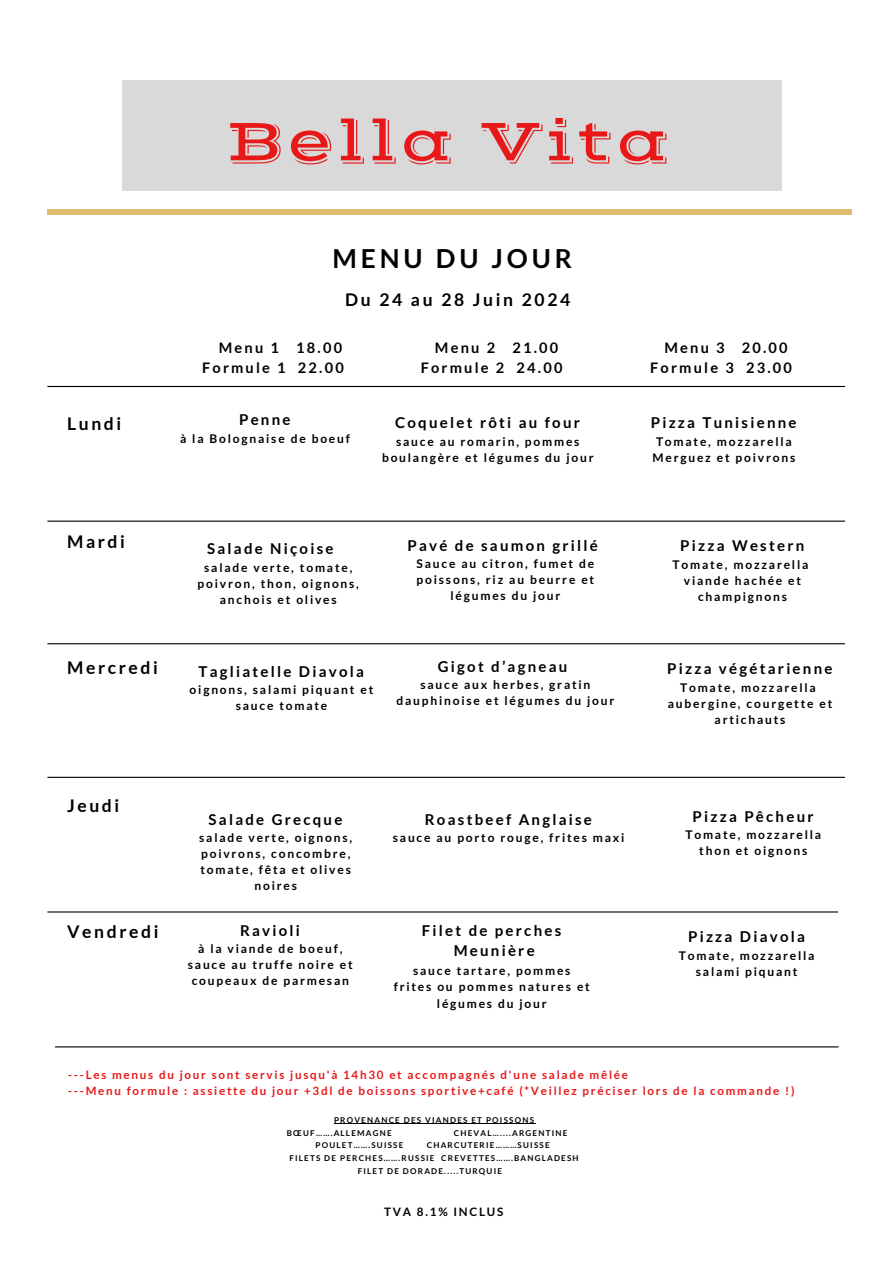
<style>
.page{position:relative;width:894px;height:1264px;background:#fff}
.page>*{position:absolute;margin:0;border:0;box-sizing:border-box;transform-origin:0 0}
.t1{font:61.35px "Vast Shadow";letter-spacing:.05em;color:#e81818}
.t2{font:700 26.25px "Lato";letter-spacing:.15em;color:#000}
.t3{font:700 17.55px "Lato";letter-spacing:.15em;color:#000}
.t4{font:700 15px/20.4px "Lato";letter-spacing:.15em;color:#000;text-align:center}
.t5{font:700 14.55px/19.8px "Lato";letter-spacing:.15em;color:#000;text-align:right}
.t6{font:700 12px/16px "Lato";letter-spacing:.15em;color:#000;text-align:center}
.t7{font:700 11.7px "Lato";letter-spacing:.15em;color:#000}
.t8{font:700 11.55px/15.5px "Lato";letter-spacing:.15em;color:#e81818}
.t9{font:700 8.1px "Lato";letter-spacing:.15em;color:#000}
</style>
<div class="page">
<hr style="left:48px;top:386px;width:796px;height:1px;background:#000">
<hr style="left:48px;top:520px;width:796px;height:1px;background:#000">
<hr style="left:48px;top:643px;width:796px;height:1px;background:#000">
<hr style="left:48px;top:776px;width:796px;height:2px;background:#000">
<hr style="left:48px;top:911px;width:789px;height:1px;background:#000">
<hr style="left:55px;top:1046px;width:783px;height:1px;background:#000">
<div style="left:122px;top:80px;width:659px;height:110px;background:#d9d9d9"></div>
<hr style="left:47px;top:210px;width:804px;height:4px;background:#dfbb6e">
<hr style="left:334px;top:1123px;width:201px;height:1px;background:#000">
<h6 class="t1" style="left:226px;top:104px;width:445px">Bella Vita</h6>
<p class="t2" style="left:332px;top:242px;width:241px">MENU DU JOUR</p>
<h1 class="t3" style="left:345px;top:288px;width:227px">Du 24 au 28 Juin 2024</h1>
<h4 class="t3" style="left:67px;top:412px;width:56px">Lundi</h4>
<h6 class="t5" style="left:202px;top:338px;width:143px">Menu 1 18.00<br>Formule 1 22.00</h6>
<h6 class="t5" style="left:420px;top:338px;width:143px">Menu 2 21.00<br>Formule 2 24.00</h6>
<h3 class="t5" style="left:650px;top:338px;width:143px">Menu 3 20.00<br>Formule 3 23.00</h3>
<h6 class="t4" style="left:239px;top:409px;width:53px">Penne</h6>
<h6 class="t6" style="left:180px;top:431px;width:171px">à la Bolognaise de boeuf</h6>
<p class="t4" style="left:395px;top:412px;width:186px">Coquelet rôti au four</p>
<p class="t6" style="left:382px;top:433px;width:213px">sauce au romarin, pommes boulangère et légumes du jour</p>
<p class="t4" style="left:650px;top:412px;width:147px">Pizza Tunisienne</p>
<p class="t6" style="left:652px;top:433px;width:144px;text-align:left">Tomate, mozzarella<br>Merguez et poivrons</p>
<h4 class="t3" style="left:67px;top:531px;width:59px">Mardi</h4>
<h6 class="t3" style="left:67px;top:656px;width:92px">Mercredi</h6>
<h3 class="t4" style="left:207px;top:537px;width:128px">Salade Niçoise</h3>
<h3 class="t6" style="left:197px;top:559px;width:163px">salade verte, tomate, poivron, thon, oignons, anchois et olives</h3>
<h3 class="t4" style="left:198px;top:661px;width:167px">Tagliatelle Diavola</h3>
<h3 class="t6" style="left:189px;top:681px;width:185px">oignons, salami piquant et sauce tomate</h3>
<h3 class="t4" style="left:407px;top:535px;width:192px">Pavé de saumon grillé</h3>
<h3 class="t6" style="left:416px;top:555px;width:179px">Sauce au citron, fumet de poissons, riz au beurre et légumes du jour</h3>
<h6 class="t4" style="left:437px;top:655px;width:131px">Gigot d’agneau</h6>
<h6 class="t6" style="left:396px;top:676px;width:219px">sauce aux herbes, gratin dauphinoise et légumes du jour</h6>
<h6 class="t4" style="left:680px;top:535px;width:126px">Pizza Western</h6>
<h6 class="t6" style="left:672px;top:556px;width:137px">Tomate, mozzarella viande hachée et champignons</h6>
<h6 class="t4" style="left:667px;top:657px;width:167px">Pizza végétarienne</h6>
<h6 class="t6" style="left:667px;top:679px;width:166px">Tomate, mozzarella aubergine, courgette et artichauts</h6>
<h3 class="t3" style="left:67px;top:795px;width:54px">Jeudi</h3>
<h6 class="t3" style="left:67px;top:920px;width:93px">Vendredi</h6>
<p class="t4" style="left:208px;top:809px;width:135px">Salade Grecque</p>
<p class="t6" style="left:199px;top:829px;width:154px">salade verte, oignons, poivrons, concombre, tomate, fêta et olives noires</p>
<h6 class="t4" style="left:240px;top:920px;width:61px">Ravioli</h6>
<h6 class="t6" style="left:188px;top:940px;width:166px">à la viande de boeuf, sauce au truffe noire et coupeaux de parmesan</h6>
<h2 class="t4" style="left:425px;top:809px;width:168px">Roastbeef Anglaise</h2>
<h2 class="t6" style="left:393px;top:829px;width:233px">sauce au porto rouge, frites maxi</h2>
<h3 class="t4" style="left:422px;top:919px;width:141px">Filet de perches<br>Meunière</h3>
<h3 class="t6" style="left:393px;top:961px;width:197px;line-height:16.5px">sauce tartare, pommes frites ou pommes natures et légumes du jour</h3>
<h6 class="t4" style="left:692px;top:806px;width:122px">Pizza Pêcheur</h6>
<h6 class="t6" style="left:685px;top:826px;width:137px">Tomate, mozzarella thon et oignons</h6>
<h6 class="t4" style="left:687px;top:925px;width:118px">Pizza Diavola</h6>
<h6 class="t6" style="left:678px;top:947px;width:137px">Tomate, mozzarella salami piquant</h6>
<h6 class="t8" style="left:68px;top:1067px;width:728px">---Les menus du jour sont servis jusqu'à 14h30 et accompagnés d'une salade mêlée<br>---Menu formule : assiette du jour +3dl de boissons sportive+café (*Veillez préciser lors de la commande !)</h6>
<h6 class="t9" style="left:334px;top:1114px;width:201px">PROVENANCE DES VIANDES ET POISSONS</h6>
<h6 class="t9" style="left:287px;top:1127px;width:106px">BŒUF…….ALLEMAGNE</h6>
<h6 class="t9" style="left:453px;top:1127px;width:115px">CHEVAL…....ARGENTINE</h6>
<h6 class="t9" style="left:315px;top:1140px;width:89px">POULET…….SUISSE</h6>
<h6 class="t9" style="left:426px;top:1140px;width:124px">CHARCUTERIE………SUISSE</h6>
<p class="t9" style="left:289px;top:1153px;width:291px">FILETS DE PERCHES…….RUSSIE CREVETTES…….BANGLADESH</p>
<p class="t9" style="left:357px;top:1165px;width:146px">FILET DE DORADE.....TURQUIE</p>
<h4 class="t7" style="left:384px;top:1204px;width:121px">TVA 8.1% INCLUS</h4>
</div>
